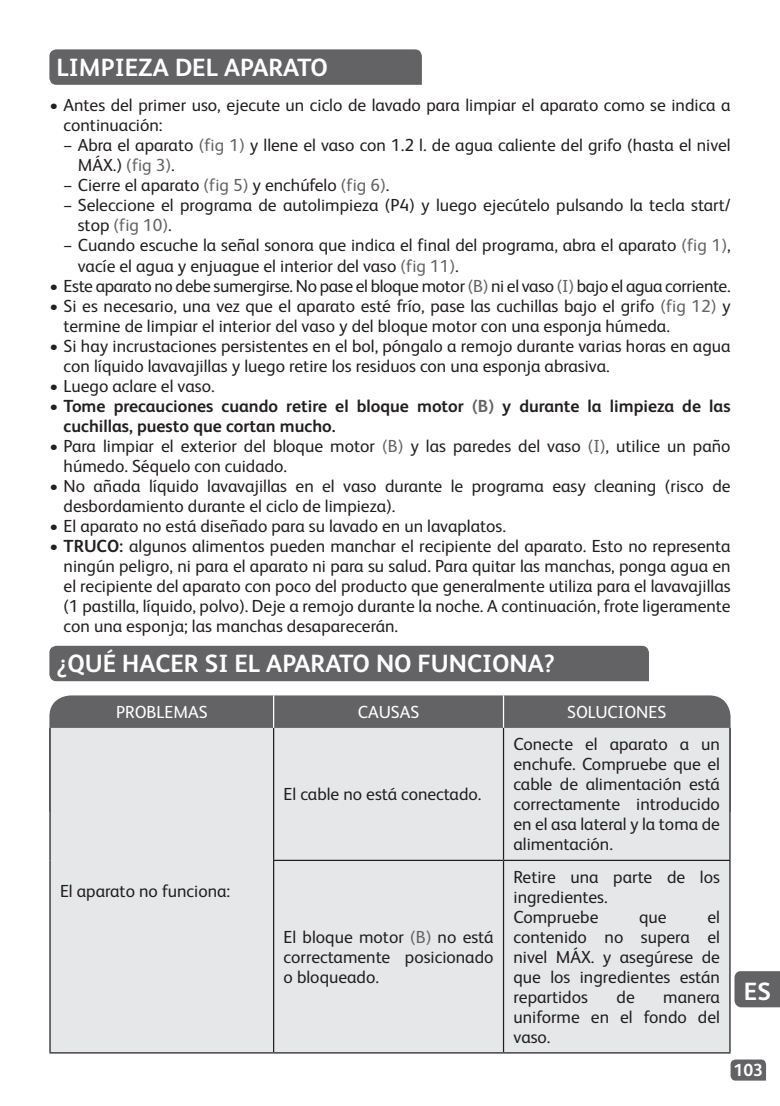
<style>
.page{position:relative;width:780px;height:1106px;background:#fff}
.page>*{position:absolute;margin:0;border:0;box-sizing:border-box;transform-origin:0 0}
.t1{font:700 25px "FS Albert";color:#fff}
.t2{font:17.5px/20px "FS Albert";color:#231f20}
.t3{font:700 17.5px/20px "FS Albert";color:#231f20}
.t4{font:17.5px "FS Albert";letter-spacing:-.02em;color:#231f20}
.t5{font:17.5px "FS Albert";color:#fff}
.t6{font:700 17.5px "FS Albert";color:#fff}
.s1{font-family:"Officina Sans"}
.s2{color:#636366}
.s3{font-weight:400}
.s4{font-weight:700}
</style>
<div class="page">
<svg style="left:730px;top:1059px;width:35px;height:21px"></svg>
<div style="left:734px;top:971px;width:45px;height:36px;background:#636366"></div>
<div style="left:49px;top:49px;width:372px;height:36px;background:#636366"></div>
<div style="left:49px;top:646px;width:599px;height:35px;background:#636366"></div>
<svg style="left:49px;top:695px;width:681px;height:33px;background:#666669"></svg>
<div style="left:51px;top:728px;width:677px;height:324px;background:#e6e7e9"></div>
<hr style="left:273px;top:695px;width:1px;height:33px;background:#fff">
<hr style="left:502px;top:695px;width:2px;height:33px;background:#fff">
<hr style="left:49px;top:728px;width:2px;height:132px;background:#231f20">
<hr style="left:273px;top:728px;width:1px;height:131px;background:#231f20">
<hr style="left:502px;top:728px;width:2px;height:131px;background:#231f20">
<hr style="left:728px;top:728px;width:2px;height:131px;background:#231f20">
<hr style="left:49px;top:860px;width:2px;height:192px;background:#231f20">
<hr style="left:273px;top:859px;width:230px;height:2px;background:#231f20">
<hr style="left:273px;top:861px;width:1px;height:191px;background:#231f20">
<hr style="left:503px;top:859px;width:227px;height:2px;background:#231f20">
<hr style="left:502px;top:861px;width:2px;height:191px;background:#231f20">
<hr style="left:728px;top:861px;width:2px;height:191px;background:#231f20">
<hr style="left:49px;top:1052px;width:224px;height:1px;background:#231f20">
<hr style="left:273px;top:1052px;width:230px;height:1px;background:#231f20">
<hr style="left:503px;top:1052px;width:227px;height:1px;background:#231f20">
<h1 class="t1" style="left:56px;top:50px;width:272px">LIMPIEZA DEL APARATO</h1>
<p class="t2" style="left:64px;top:95px;width:668px;text-indent:-14px">• Antes del primer uso, ejecute un ciclo de lavado para limpiar el aparato como se indica a continuación:</p>
<p class="t2" style="left:78px;top:135px;width:653px;text-indent:-14px"><span class="s1">–</span> Abra el aparato <span class="s2">(fig 1)</span> y llene el vaso con 1.2 l. de agua caliente del grifo (hasta el nivel<br>MÁX.) <span class="s2">(fig 3)</span>.</p>
<p class="t2" style="left:64px;top:175px;width:327px"><span class="s1">–</span> Cierre el aparato <span class="s2">(fig 5)</span> y enchúfelo <span class="s2">(fig 6)</span>.</p>
<p class="t2" style="left:78px;top:195px;width:653px;text-indent:-14px"><span class="s1">–</span> Seleccione el programa de autolimpieza (P4) y luego ejecútelo pulsando la tecla start/ stop <span class="s2">(fig 10)</span>.</p>
<p class="t2" style="left:78px;top:235px;width:653px;text-indent:-14px"><span class="s1">–</span> Cuando escuche la señal sonora que indica el final del programa, abra el aparato <span class="s2">(fig 1)</span>, vacíe el agua y enjuague el interior del vaso <span class="s2">(fig 11)</span>.</p>
<p class="t4" style="left:49px;top:275px;width:682px">• Este aparato no debe sumergirse. No pase el bloque motor <span class="s2">(B)</span> ni el vaso <span class="s2">(I)</span> bajo el agua corriente.</p>
<p class="t2" style="left:64px;top:295px;width:668px;text-indent:-14px">• Si es necesario, una vez que el aparato esté frío, pase las cuchillas bajo el grifo <span class="s2">(fig 12)</span> y termine de limpiar el interior del vaso y del bloque motor con una esponja húmeda.</p>
<p class="t2" style="left:64px;top:335px;width:668px;text-indent:-14px">• Si hay incrustaciones persistentes en el bol, póngalo a remojo durante varias horas en agua con líquido lavavajillas y luego retire los residuos con una esponja abrasiva.</p>
<p class="t2" style="left:49px;top:375px;width:167px">• Luego aclare el vaso.</p>
<p class="t3" style="left:64px;top:395px;width:668px;text-indent:-14px"><span class="s3">•</span> Tome precauciones cuando retire el bloque motor <span class="s2">(B)</span> y durante la limpieza de las cuchillas, puesto que cortan mucho.</p>
<p class="t2" style="left:64px;top:435px;width:668px;text-indent:-14px">• Para limpiar el exterior del bloque motor <span class="s2">(B)</span> y las paredes del vaso <span class="s2">(I)</span>, utilice un paño húmedo. Séquelo con cuidado.</p>
<p class="t2" style="left:64px;top:475px;width:668px;text-indent:-14px">• No añada líquido lavavajillas en el vaso durante le programa easy cleaning (risco de desbordamiento durante el ciclo de limpieza).</p>
<p class="t2" style="left:49px;top:515px;width:458px">• El aparato no está diseñado para su lavado en un lavaplatos.</p>
<p class="t2" style="left:64px;top:535px;width:668px;text-align:justify;text-indent:-14px">• <span class="s4">TRUCO:</span> algunos alimentos pueden manchar el recipiente del aparato. Esto no representa ningún peligro, ni para el aparato ni para su salud. Para quitar las manchas, ponga agua en el recipiente del aparato con poco del producto que generalmente utiliza para el lavavajillas (1 pastilla, líquido, polvo). Deje a remojo durante la noche. A continuación, frote ligeramente con una esponja; las manchas desaparecerán.</p>
<h1 class="t1" style="left:56px;top:646px;width:499px">¿QUÉ HACER SI EL APARATO NO FUNCIONA?</h1>
<p class="t5" style="left:116px;top:702px;width:93px">PROBLEMAS</p>
<p class="t5" style="left:357px;top:702px;width:63px">CAUSAS</p>
<p class="t5" style="left:566px;top:702px;width:100px">SOLUCIONES</p>
<p class="t2" style="left:60px;top:880px;width:172px">El aparato no funciona:</p>
<p class="t2" style="left:283px;top:784px;width:199px">El cable no está conectado.</p>
<p class="t2" style="left:283px;top:927px;width:211px;text-align:justify">El bloque motor <span class="s2">(B)</span> no está correctamente posicionado o bloqueado.</p>
<p class="t2" style="left:513px;top:734px;width:208px;text-align:justify">Conecte el aparato a un enchufe. Compruebe que el cable de alimentación está correctamente introducido en el asa lateral y la toma de alimentación.</p>
<p class="t2" style="left:513px;top:867px;width:208px">Retire una parte de los ingredientes.<br>Compruebe</p>
<p class="t2" style="left:513px;top:907px;width:208px;text-align:justify;text-indent:194px">el contenido no supera el nivel MÁX. y asegúrese de que los ingredientes están repartidos</p>
<p class="t2" style="left:638px;top:907px;width:29px">que</p>
<p class="t2" style="left:616px;top:987px;width:20px">de</p>
<p class="t2" style="left:513px;top:987px;width:208px;text-align:justify;text-indent:150px">manera uniforme en el fondo del vaso.</p>
<h1 class="t1" style="left:743px;top:974px;width:28px">ES</h1>
<p class="t6" style="left:733px;top:1058px;width:31px">103</p>
</div>
